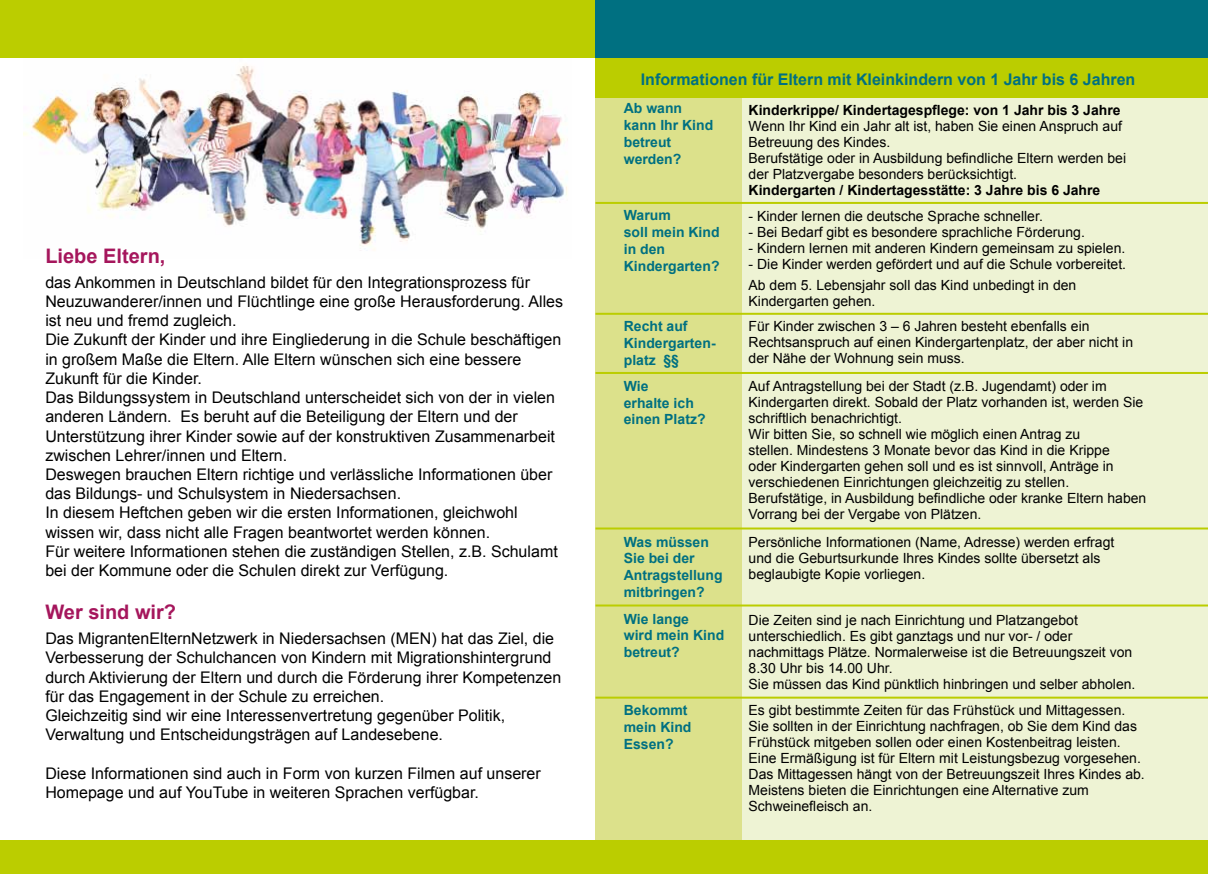
<style>
.page{position:relative;width:1208px;height:874px;background:#fff}
.page>*{position:absolute;margin:0;border:0;box-sizing:border-box;transform-origin:0 0}
.t1{font:700 20px "Arial";color:#a5165c}
.t2{font:16px/19.2px "Arial";color:#000}
.t3{font:700 16px "Arial";color:#007081}
.t4{font:14px/16px "Arial";color:#000}
.t5{font:700 14px/16.8px "Arial";color:#007081}
.t6{font:700 14px "Arial";color:#000}
</style>
<div class="page">
<div style="left:0;top:0;width:1208px;height:873px;background:#bbcd00"></div>
<div style="left:595px;top:0;width:613px;height:58px;background:#007081"></div>
<div style="left:0;top:58px;width:595px;height:781px;background:#fff"></div>
<div style="left:595px;top:58px;width:613px;height:781px;background:#eef3d4"></div>
<div style="left:595px;top:82px;width:147px;height:757px;background:#dce18b"></div>
<hr style="left:595px;top:202px;width:613px;height:2px;background:#bbcd00">
<hr style="left:595px;top:312px;width:613px;height:2px;background:#bbcd00">
<hr style="left:595px;top:372px;width:613px;height:2px;background:#bbcd00">
<div style="left:595px;top:58px;width:613px;height:39px;background:#bbcd00"></div>
<hr style="left:595px;top:527px;width:613px;height:2px;background:#bbcd00">
<hr style="left:595px;top:604px;width:613px;height:2px;background:#bbcd00">
<hr style="left:595px;top:696px;width:613px;height:2px;background:#bbcd00">
<img style="left:24px;top:65px;width:544px;height:186px">
<h1 class="t1" style="left:45px;top:242px;width:122px">Liebe Eltern,</h1>
<p class="t2" style="left:45px;top:272px;width:519px">das Ankommen in Deutschland bildet für den Integrationsprozess für Neuzuwanderer/innen und Flüchtlinge eine große Herausforderung. Alles ist neu und fremd zugleich.<br>Die Zukunft der Kinder und ihre Eingliederung in die Schule beschäftigen in großem Maße die Eltern. Alle Eltern wünschen sich eine bessere Zukunft für die Kinder.<br>Das Bildungssystem in Deutschland unterscheidet sich von der in vielen anderen Ländern. Es beruht auf die Beteiligung der Eltern und der Unterstützung ihrer Kinder sowie auf der konstruktiven Zusammenarbeit zwischen Lehrer/innen und Eltern.<br>Deswegen brauchen Eltern richtige und verlässliche Informationen über das Bildungs- und Schulsystem in Niedersachsen.<br>In diesem Heftchen geben wir die ersten Informationen, gleichwohl wissen wir, dass nicht alle Fragen beantwortet werden können.<br>Für weitere Informationen stehen die zuständigen Stellen, z.B. Schulamt bei der Kommune oder die Schulen direkt zur Verfügung.</p>
<h1 class="t1" style="left:45px;top:598px;width:132px">Wer sind wir?</h1>
<p class="t2" style="left:45px;top:628px;width:517px">Das MigrantenElternNetzwerk in Niedersachsen (MEN) hat das Ziel, die Verbesserung der Schulchancen von Kindern mit Migrationshintergrund durch Aktivierung der Eltern und durch die Förderung ihrer Kompetenzen für das Engagement in der Schule zu erreichen.<br>Gleichzeitig sind wir eine Interessenvertretung gegenüber Politik, Verwaltung und Entscheidungsträgen auf Landesebene.</p>
<p class="t2" style="left:45px;top:763px;width:497px">Diese Informationen sind auch in Form von kurzen Filmen auf unserer<br>Homepage und auf YouTube in weiteren Sprachen verfügbar.</p>
<p class="t3" style="left:641px;top:68px;width:496px">Informationen für Eltern mit Kleinkindern von 1 Jahr bis 6 Jahren</p>
<p class="t6" style="left:748px;top:100px;width:373px">Kinderkrippe/ Kindertagespflege: von 1 Jahr bis 3 Jahre</p>
<p class="t4" style="left:748px;top:118px;width:379px">Wenn Ihr Kind ein Jahr alt ist, haben Sie einen Anspruch auf Betreuung des Kindes.<br>Berufstätige oder in Ausbildung befindliche Eltern werden bei der Platzvergabe besonders berücksichtigt.</p>
<p class="t6" style="left:748px;top:180px;width:353px">Kindergarten / Kindertagesstätte: 3 Jahre bis 6 Jahre</p>
<p class="t4" style="left:748px;top:208px;width:296px">- Kinder lernen die deutsche Sprache schneller.</p>
<p class="t4" style="left:748px;top:224px;width:338px">- Bei Bedarf gibt es besondere sprachliche Förderung.</p>
<p class="t4" style="left:748px;top:240px;width:378px">- Kindern lernen mit anderen Kindern gemeinsam zu spielen.</p>
<p class="t4" style="left:748px;top:253px;width:379px;line-height:21.6px">- Die Kinder werden gefördert und auf die Schule vorbereitet.<br>Ab dem 5. Lebensjahr soll das Kind unbedingt in den</p>
<p class="t4" style="left:748px;top:293px;width:128px">Kindergarten gehen.</p>
<p class="t5" style="left:624px;top:100px;width:91px">Ab wann kann Ihr Kind betreut werden?</p>
<p class="t5" style="left:624px;top:207px;width:97px">Warum<br>soll mein Kind in den<br>Kindergarten?</p>
<p class="t5" style="left:624px;top:318px;width:93px">Recht auf<br>Kindergarten&shy;platz §§</p>
<p class="t5" style="left:624px;top:377px;width:83px">Wie<br>erhalte ich einen Platz?</p>
<p class="t5" style="left:624px;top:533px;width:100px">Was müssen<br>Sie bei der<br>Antragstellung mitbringen?</p>
<p class="t5" style="left:624px;top:610px;width:102px">Wie lange<br>wird mein Kind betreut?</p>
<p class="t5" style="left:624px;top:702px;width:69px">Bekommt mein Kind<br>Essen?</p>
<p class="t4" style="left:748px;top:318px;width:386px">Für Kinder zwischen 3 – 6 Jahren besteht ebenfalls ein<br>Rechtsanspruch auf einen Kindergartenplatz, der aber nicht in der Nähe der Wohnung sein muss.</p>
<p class="t4" style="left:748px;top:378px;width:399px">Auf Antragstellung bei der Stadt (z.B. Jugendamt) oder im Kindergarten direkt. Sobald der Platz vorhanden ist, werden Sie schriftlich benachrichtigt.<br>Wir bitten Sie, so schnell wie möglich einen Antrag zu<br>stellen. Mindestens 3 Monate bevor das Kind in die Krippe<br>oder Kindergarten gehen soll und es ist sinnvoll, Anträge in verschiedenen Einrichtungen gleichzeitig zu stellen.<br>Berufstätige, in Ausbildung befindliche oder kranke Eltern haben Vorrang bei der Vergabe von Plätzen.</p>
<p class="t4" style="left:748px;top:533px;width:367px">Persönliche Informationen (Name, Adresse) werden erfragt und die Geburtsurkunde Ihres Kindes sollte übersetzt als beglaubigte Kopie vorliegen.</p>
<p class="t4" style="left:748px;top:612px;width:388px">Die Zeiten sind je nach Einrichtung und Platzangebot unterschiedlich. Es gibt ganztags und nur vor- / oder nachmittags Plätze. Normalerweise ist die Betreuungszeit von 8.30 Uhr bis 14.00 Uhr.<br>Sie müssen das Kind pünktlich hinbringen und selber abholen.</p>
<p class="t4" style="left:748px;top:702px;width:398px">Es gibt bestimmte Zeiten für das Frühstück und Mittagessen.<br>Sie sollten in der Einrichtung nachfragen, ob Sie dem Kind das Frühstück mitgeben sollen oder einen Kostenbeitrag leisten.<br>Eine Ermäßigung ist für Eltern mit Leistungsbezug vorgesehen.<br>Das Mittagessen hängt von der Betreuungszeit Ihres Kindes ab.<br>Meistens bieten die Einrichtungen eine Alternative zum Schweinefleisch an.</p>
</div>
